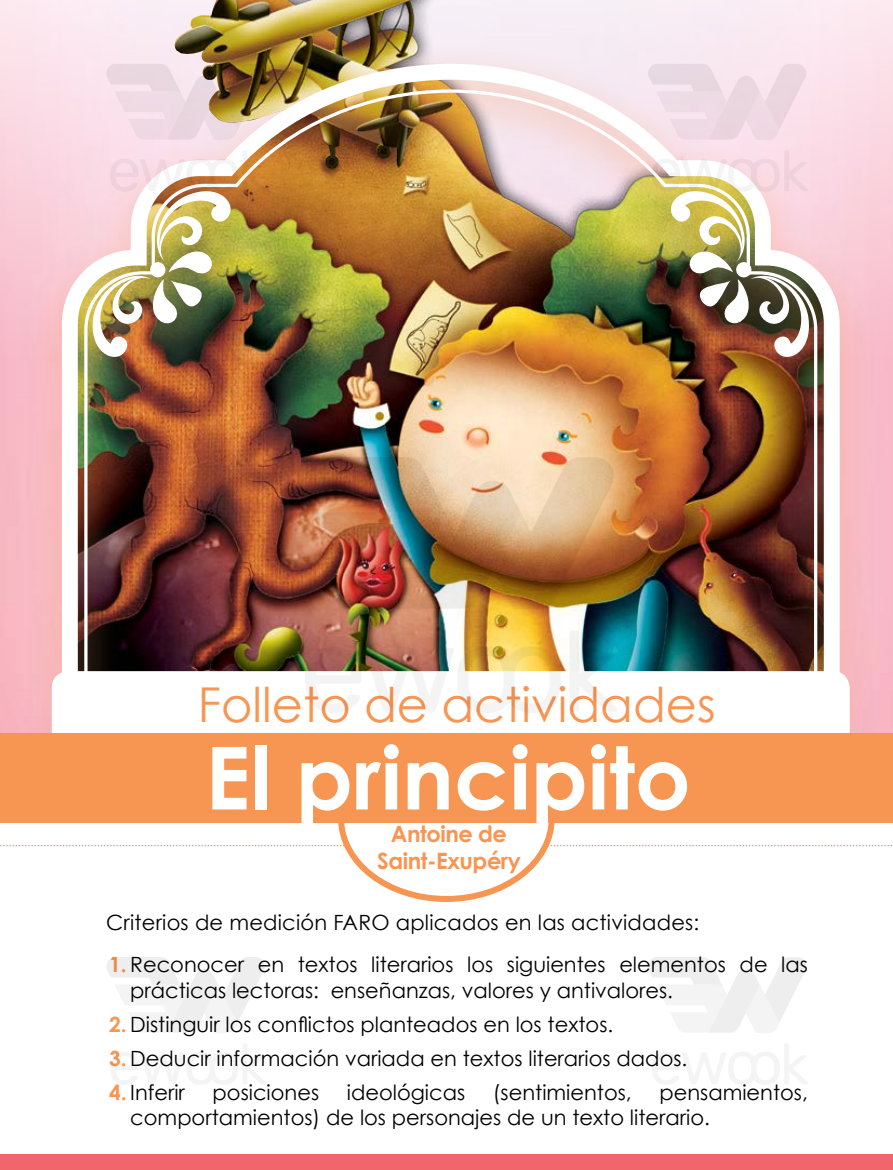
<style>
.page{position:relative;width:893px;height:1170px;background:#fff}
.page>*{position:absolute;margin:0;border:0;box-sizing:border-box;transform-origin:0 0}
.t1{font:700 87px "LPT Century Gothic";color:#fff}
.t2{font:48px "LPT Century Gothic";color:#f79552}
.t3{font:700 22.5px/27px "LPT Century Gothic";letter-spacing:-.02em;color:#f79552;text-align:center}
.t4{font:21px/25.5px "LPT Century Gothic";color:#000}
.s1{font-weight:700;color:#f79552}
</style>
<div class="page">
<img style="left:77px;top:0;width:748px;height:43px">
<div style="left:24px;top:43px;width:854px;height:743px;background:#f79552;opacity:.5"></div>
<svg style="left:62px;top:64px;width:778px;height:608px"></svg>
<img style="left:84px;top:89px;width:733px;height:582px">
<div style="left:52px;top:671px;width:798px;height:103px;background:#fff;border-radius:17px"></div>
<svg style="left:0;top:844px;width:347px;height:2px"></svg>
<svg style="left:546px;top:844px;width:347px;height:2px"></svg>
<div style="left:0;top:733px;width:893px;height:89px;background:#f79552"></div>
<div style="left:0;top:1153px;width:893px;height:16px;background:#f1666a"></div>
<img style="left:305px;top:646px;width:256px;height:66px">
<svg style="left:569px;top:630px;width:48px;height:81px"></svg>
<img style="left:297px;top:457px;width:317px;height:151px">
<img style="left:88px;top:150px;width:178px;height:214px">
<svg style="left:106px;top:64px;width:159px;height:76px;background:#d3bdb5"></svg>
<svg style="left:111px;top:1044px;width:155px;height:40px"></svg>
<svg style="left:106px;top:957px;width:159px;height:75px"></svg>
<img style="left:652px;top:150px;width:161px;height:214px">
<svg style="left:648px;top:64px;width:158px;height:76px;background:#f0dce5"></svg>
<svg style="left:652px;top:1044px;width:155px;height:40px"></svg>
<svg style="left:648px;top:957px;width:158px;height:75px"></svg>
<h2 class="t2" style="left:198px;top:675px;width:519px">Folleto de actividades</h2>
<h1 class="t1" style="left:205px;top:723px;width:487px">El principito</h1>
<p class="t3" style="left:377px;top:820px;width:145px">Antoine de<br>Saint-Exupéry</p>
<p class="t4" style="left:106px;top:908px;width:595px">Criterios de medición FARO aplicados en las actividades:</p>
<p class="t4" style="left:130px;top:951px;width:679px;text-indent:-21px"><span class="s1">1.</span> Reconocer en textos literarios los siguientes elementos de las prácticas lectoras: enseñanzas, valores y antivalores.</p>
<p class="t4" style="left:109px;top:1010px;width:506px"><span class="s1">2.</span> Distinguir los conflictos planteados en los textos.</p>
<p class="t4" style="left:109px;top:1044px;width:580px"><span class="s1">3.</span> Deducir información variada en textos literarios dados.</p>
<p class="t4" style="left:109px;top:1078px;width:77px"><span class="s1">4.</span> Inferir</p>
<p class="t4" style="left:213px;top:1078px;width:108px">posiciones</p>
<p class="t4" style="left:347px;top:1078px;width:120px">ideológicas</p>
<p class="t4" style="left:493px;top:1078px;width:140px">(sentimientos,</p>
<p class="t4" style="left:130px;top:1078px;width:679px;text-indent:529px">pensamientos, comportamientos) de los personajes de un texto literario.</p>
</div>
